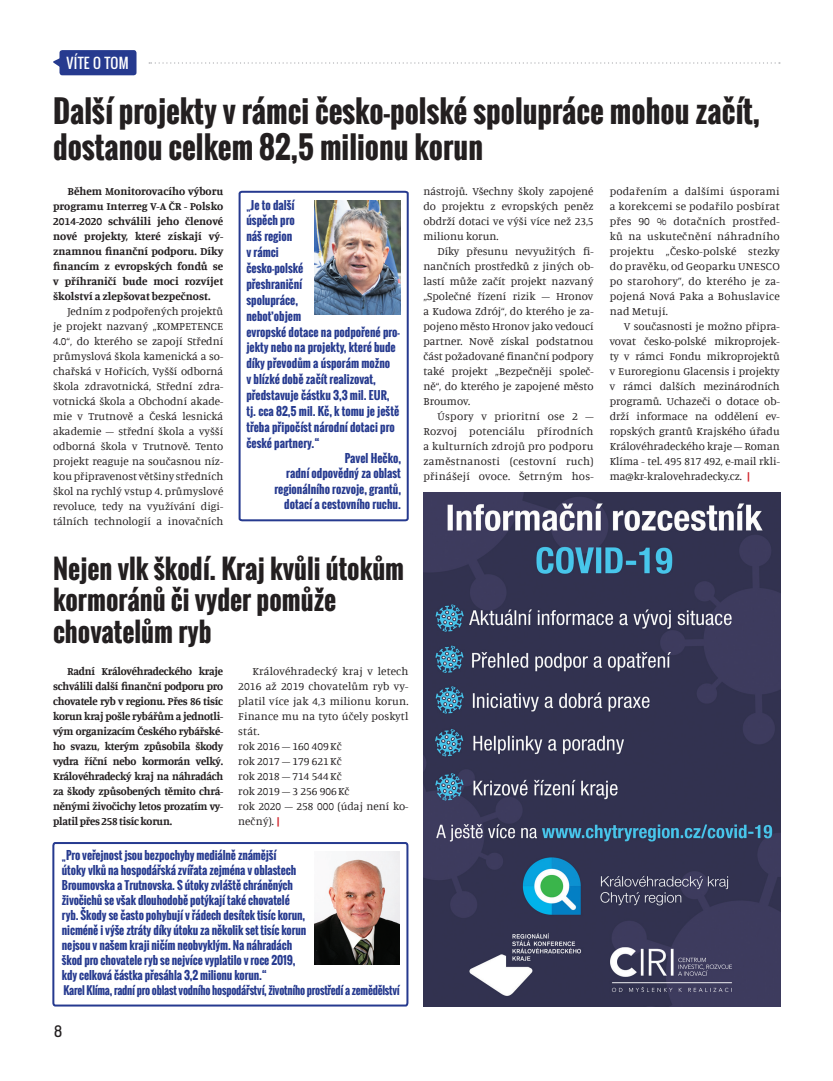
<style>
.page{position:relative;width:833px;height:1081px;background:#fff}
.page>*{position:absolute;margin:0;border:0;box-sizing:border-box;transform-origin:0 0}
.t1{font:700 30px/36px "Oswald";color:#231f20}
.t2{font:700 26.25px/31.5px "Oswald";color:#231f20}
.t3{font:15px "Kelson Sans";color:#231f20}
.t4{font:13.75px "Oswald";color:#fff}
.t5{font:11.25px/15px "Manuale";color:#231f20;text-align:justify}
.t6{font:700 11.25px/15px "Oswald";letter-spacing:-.01em;color:#263a8f}
.t7{font:700 11.25px/15px "Manuale";letter-spacing:-.015em;color:#231f20;text-align:justify}
.t8{font:700 11px "Oswald";letter-spacing:-.02em;color:#263a8f}
.s1{font-weight:700;color:#d1232a}
</style>
<div class="page">
<svg style="left:149px;top:62px;width:631px;height:2px"></svg>
<svg style="left:53px;top:58px;width:6px;height:9px"></svg>
<div style="left:59px;top:50px;width:77px;height:25px;background:#263a8f;border-radius:3px"></div>
<svg style="left:238px;top:190px;width:171px;height:332px"></svg>
<img style="left:423px;top:493px;width:357px;height:513px">
<svg style="left:52px;top:842px;width:357px;height:165px"></svg>
<img style="left:315px;top:200px;width:85px;height:114px">
<p class="t4" style="left:66px;top:52px;width:35px">VÍTE OTOM</p>
<h1 class="t1" style="left:53px;top:93px;width:708px">Další projekty v rámci česko-polské spolupráce mohou začít, dostanou celkem 82,5 milionu korun</h1>
<p class="t7" style="left:53px;top:183px;width:172px;text-indent:14px">Během Monitorovacího výboru programu Interreg V-A ČR - Polsko 2014-2020 schválili jeho členové nové projekty, které získají vý&shy;znamnou finanční podporu. Díky financím z evropských fondů se v příhraničí bude moci rozvíjet školství a zlepšovat bezpečnost.</p>
<p class="t5" style="left:53px;top:303px;width:172px;text-indent:14px">Jedním z podpořených projektů je projekt nazvaný „KOMPETENCE 4.0“, do kterého se zapojí Střední průmyslová škola kamenická a so&shy;chařská v Hořicích, Vyšší odborná škola zdravotnická, Střední zdra&shy;votnická škola a Obchodní akade&shy;mie v Trutnově a Česká lesnická akademie – střední škola a vyšší odborná škola v Trutnově. Tento projekt reaguje na současnou níz&shy;kou připravenost většiny středních škol na rychlý vstup 4. průmyslové revoluce, tedy na využívání digi&shy;tálních technologií a inovačních</p>
<p class="t5" style="left:423px;top:183px;width:172px">nástrojů. Všechny školy zapojené do projektu z evropských peněz obdrží dotaci ve výši více než 23,5 milionu korun.</p>
<p class="t5" style="left:423px;top:243px;width:172px;text-indent:14px">Díky přesunu nevyužitých fi&shy;nančních prostředků z jiných ob&shy;lastí může začít projekt nazvaný „Společné řízení rizik – Hronov a Kudowa Zdrój“, do kterého je za&shy;pojeno město Hronov jako vedoucí partner. Nově získal podstatnou část požadované finanční podpory také projekt „Bezpečněji společ&shy;ně“, do kterého je zapojené město Broumov.</p>
<p class="t5" style="left:423px;top:408px;width:172px;text-indent:14px">Úspory v prioritní ose 2 – Rozvoj potenciálu přírodních a kulturních zdrojů pro podporu zaměstnanosti (cestovní ruch) přinášejí ovoce. Šetrným hos-</p>
<p class="t5" style="left:609px;top:183px;width:172px">podařením a dalšími úsporami a korekcemi se podařilo posbírat přes 90 % dotačních prostřed&shy;ků na uskutečnění náhradního projektu „Česko-polské stezky do pravěku, od Geoparku UNESCO po starohory”, do kterého je za&shy;pojená Nová Paka a Bohuslavice nad Metují.</p>
<p class="t5" style="left:609px;top:318px;width:172px;text-indent:14px">V současnosti je možno připra&shy;vovat česko-polské mikroprojek&shy;ty v rámci Fondu mikroprojektů v Euroregionu Glacensis i projekty v rámci dalších mezinárodních programů. Uchazeči o dotace ob&shy;drží informace na oddělení ev&shy;ropských grantů Krajského úřadu Královéhradeckého kraje – Roman Klíma - tel. 495 817 492, e-mail rkli&shy;ma@kr-kralovehradecky.cz. <span class="s1">|</span></p>
<p class="t6" style="left:246px;top:197px;width:50px">„Je to další</p>
<p class="t6" style="left:246px;top:213px;width:50px">úspěch pro</p>
<p class="t6" style="left:246px;top:229px;width:47px">náš region</p>
<p class="t6" style="left:246px;top:245px;width:34px">v rámci</p>
<p class="t6" style="left:246px;top:261px;width:59px">česko-polské</p>
<p class="t6" style="left:246px;top:277px;width:57px">přeshraniční</p>
<p class="t6" style="left:246px;top:293px;width:53px">spolupráce,</p>
<p class="t6" style="left:246px;top:308px;width:56px">neboť objem</p>
<p class="t6" style="left:246px;top:324px;width:155px">evropské dotace na podpořené pro-</p>
<p class="t6" style="left:246px;top:340px;width:151px">jekty nebo na projekty, které bude</p>
<p class="t6" style="left:246px;top:356px;width:145px">díky převodům a úsporám možno</p>
<p class="t6" style="left:246px;top:372px;width:131px">v blízké době začít realizovat,</p>
<p class="t6" style="left:246px;top:388px;width:144px">představuje částku 3,3 mil. EUR,</p>
<p class="t6" style="left:246px;top:404px;width:154px">tj. cca 82,5 mil. Kč, k tomu je ještě</p>
<p class="t6" style="left:246px;top:420px;width:150px">třeba připočíst národní dotaci pro</p>
<p class="t6" style="left:246px;top:435px;width:75px">české partnery.“</p>
<p class="t6" style="left:345px;top:451px;width:58px">Pavel Hečko,</p>
<p class="t6" style="left:286px;top:466px;width:116px">radní odpovědný za oblast</p>
<p class="t6" style="left:274px;top:482px;width:128px">regionálního rozvoje, grantů,</p>
<p class="t6" style="left:284px;top:497px;width:118px">dotací a cestovního ruchu.</p>
<h2 class="t2" style="left:53px;top:553px;width:352px">Nejen vlk škodí. Kraj kvůli útokům kormoránů či vyder pomůže chovatelům ryb</h2>
<p class="t7" style="left:53px;top:663px;width:172px;text-indent:14px">Radní Královéhradeckého kraje schválili další finanční podporu pro chovatele ryb v regionu. Přes 86 tisíc korun kraj pošle rybářům a jednotli&shy;vým organizacím Českého rybářské&shy;ho svazu, kterým způsobila škody vydra říční nebo kormorán velký.<br>Královéhradecký kraj na náhradách za škody způsobených těmito chrá&shy;něnými živočichy letos prozatím vy&shy;platil přes 258 tisíc korun.</p>
<p class="t5" style="left:238px;top:663px;width:172px;text-align:left;text-indent:14px">Královéhradecký kraj v letech<br>2016 až 2019 chovatelům ryb vy&shy;platil více jak 4,3 milionu korun.<br>Finance mu na tyto účely poskytl stát.<br>rok 2016 – 160 409Kč<br>rok 2017 – 179 621Kč<br>rok 2018 – 714 544Kč<br>rok 2019 – 3 256 906Kč<br>rok 2020 – 258 000 (údaj není ko&shy;nečný). <span class="s1">|</span></p>
<p class="t6" style="left:62px;top:848px;width:246px">„Pro veřejnost jsou bezpochyby mediálně známější<br>útoky vlků na hospodářská zvířata zejména v oblastech Broumovska a Trutnovska. S útoky zvláště chráněných živočichů se však dlouhodobě potýkají také chovatelé ryb. Škody se často pohybují v řádech desítek tisíc korun, nicméně i výše ztráty díky útoku za několik set tisíc korun nejsou v našem kraji ničím neobvyklým. Na náhradách škod pro chovatele ryb se nejvíce vyplatilo v roce 2019, kdy celková částka přesáhla 3,2 milionu korun.“</p>
<p class="t8" style="left:64px;top:982px;width:338px">Karel Klíma, radní pro oblast vodního hospodářství, životního prostředí a zemědělství</p>
<h3 class="t3" style="left:54px;top:1022px;width:10px">8</h3>
</div>
